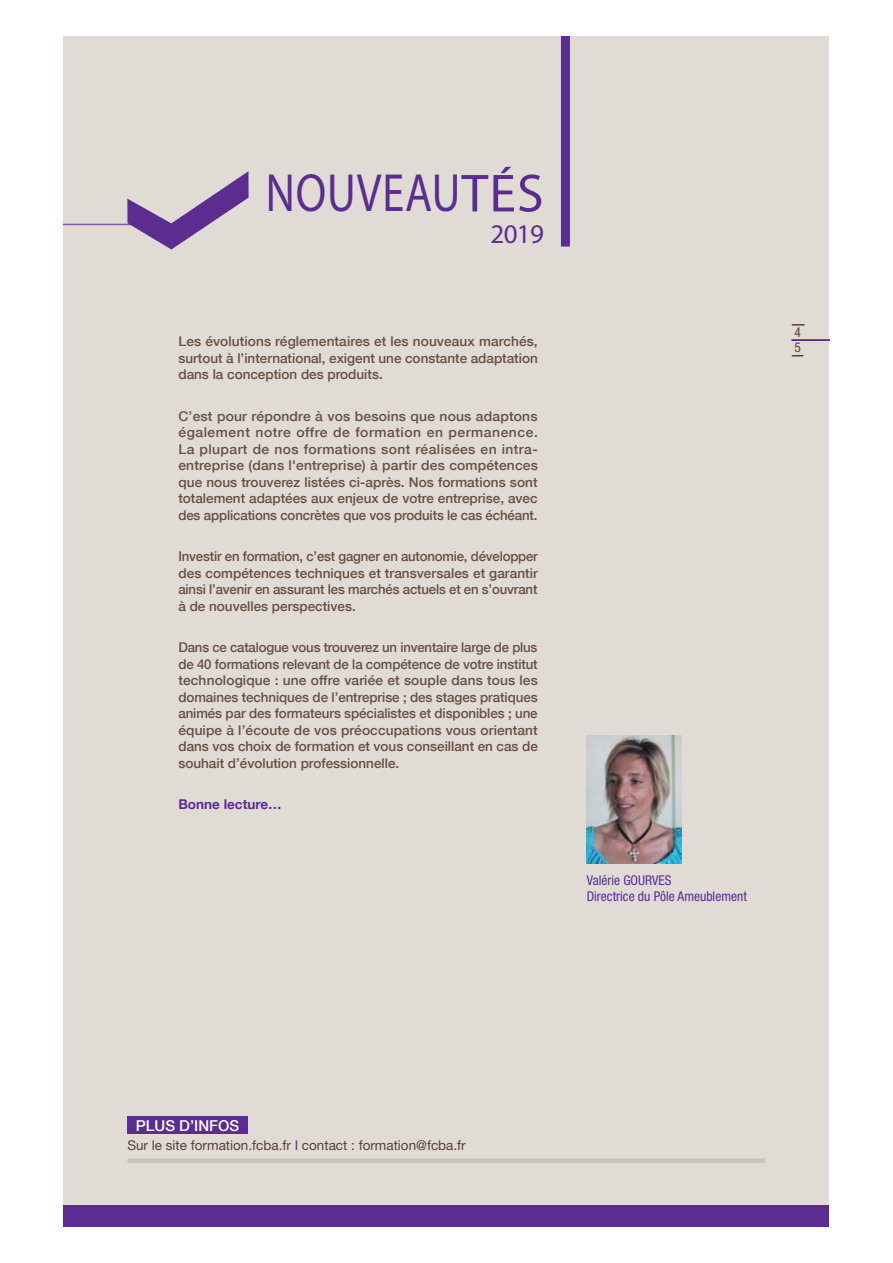
<style>
.page{position:relative;width:893px;height:1263px;background:#fff}
.page>*{position:absolute;margin:0;border:0;box-sizing:border-box;transform-origin:0 0}
.t1{font:54px "Myriad Pro";letter-spacing:.02em;color:#5c2d91;scale:.82 1}
.t2{font:27px "Myriad Pro";color:#5c2d91}
.t3{font:500 15px "Helvetica Neue";color:#fff}
.t4{font:500 13.5px/16.5px "Helvetica Neue";color:#684f40;text-align:justify}
.t5{font:13.5px "Helvetica Neue";color:#574133}
.t6{font:condensed 13.5px/16.2px "Helvetica Neue";color:#5c2d91}
.t7{font:700 13.5px "Helvetica Neue";color:#5c2d91}
.t8{font:condensed 13.5px/15.6px "Helvetica Neue";color:#574133}
.s1{color:#5c2d91}
</style>
<div class="page">
<div style="left:64px;top:36px;width:765px;height:1191px;background:#e1dbd6"></div>
<div style="left:64px;top:1205px;width:765px;height:22px;background:#5c2d91"></div>
<img style="left:587px;top:735px;width:95px;height:129px">
<div style="left:561px;top:36px;width:9px;height:211px;background:#5c2d91"></div>
<div style="left:127px;top:1116px;width:121px;height:18px;background:#5c2d91"></div>
<div style="left:127px;top:1158px;width:638px;height:5px;background:#cbc2b9"></div>
<hr style="left:64px;top:224px;width:102px;height:1px;background:#7b5aa6">
<svg style="left:127px;top:171px;width:122px;height:78px"></svg>
<svg style="left:792px;top:324px;width:12px;height:2px"></svg>
<hr style="left:791px;top:339px;width:38px;height:2px;background:#5c2d91">
<h1 class="t1" style="left:266px;top:161px;width:340px">NOUVEAUTÉS</h1>
<h2 class="t2" style="left:490px;top:218px;width:55px">2019</h2>
<p class="t4" style="left:178px;top:333px;width:361px">Les évolutions réglementaires et les nouveaux marchés, surtout à l’international, exigent une constante adaptation dans la conception des produits.</p>
<p class="t4" style="left:178px;top:408px;width:361px">C’est pour répondre à vos besoins que nous adaptons également notre offre de formation en permanence.<br>La plupart de nos formations sont réalisées en intra&shy;entreprise (dans l'entreprise) à partir des compétences que nous trouverez listées ci-après. Nos formations sont totalement adaptées aux enjeux de votre entreprise, avec des applications concrètes que vos produits le cas échéant.</p>
<p class="t4" style="left:178px;top:548px;width:361px">Investir en formation, c’est gagner en autonomie, développer des compétences techniques et transversales et garantir ainsi l’avenir en assurant les marchés actuels et en s’ouvrant à de nouvelles perspectives.</p>
<p class="t4" style="left:178px;top:639px;width:361px">Dans ce catalogue vous trouverez un inventaire large de plus de 40 formations relevant de la compétence de votre institut technologique : une offre variée et souple dans tous les domaines techniques de l’entreprise ; des stages pratiques animés par des formateurs spécialistes et disponibles ; une équipe à l’écoute de vos préoccupations vous orientant dans vos choix de formation et vous conseillant en cas de souhait d’évolution professionnelle.</p>
<p class="t7" style="left:178px;top:796px;width:105px">Bonne lecture…</p>
<p class="t6" style="left:587px;top:874px;width:162px">Valérie GOURVES<br>Directrice du Pôle Ameublement</p>
<p class="t8" style="left:794px;top:325px;width:8px">4<br>5</p>
<p class="t3" style="left:136px;top:1116px;width:105px">PLUS D’INFOS</p>
<p class="t5" style="left:127px;top:1141px;width:340px">Sur le site formation.fcba.fr <span class="s1">I</span> contact : formation@fcba.fr</p>
</div>
